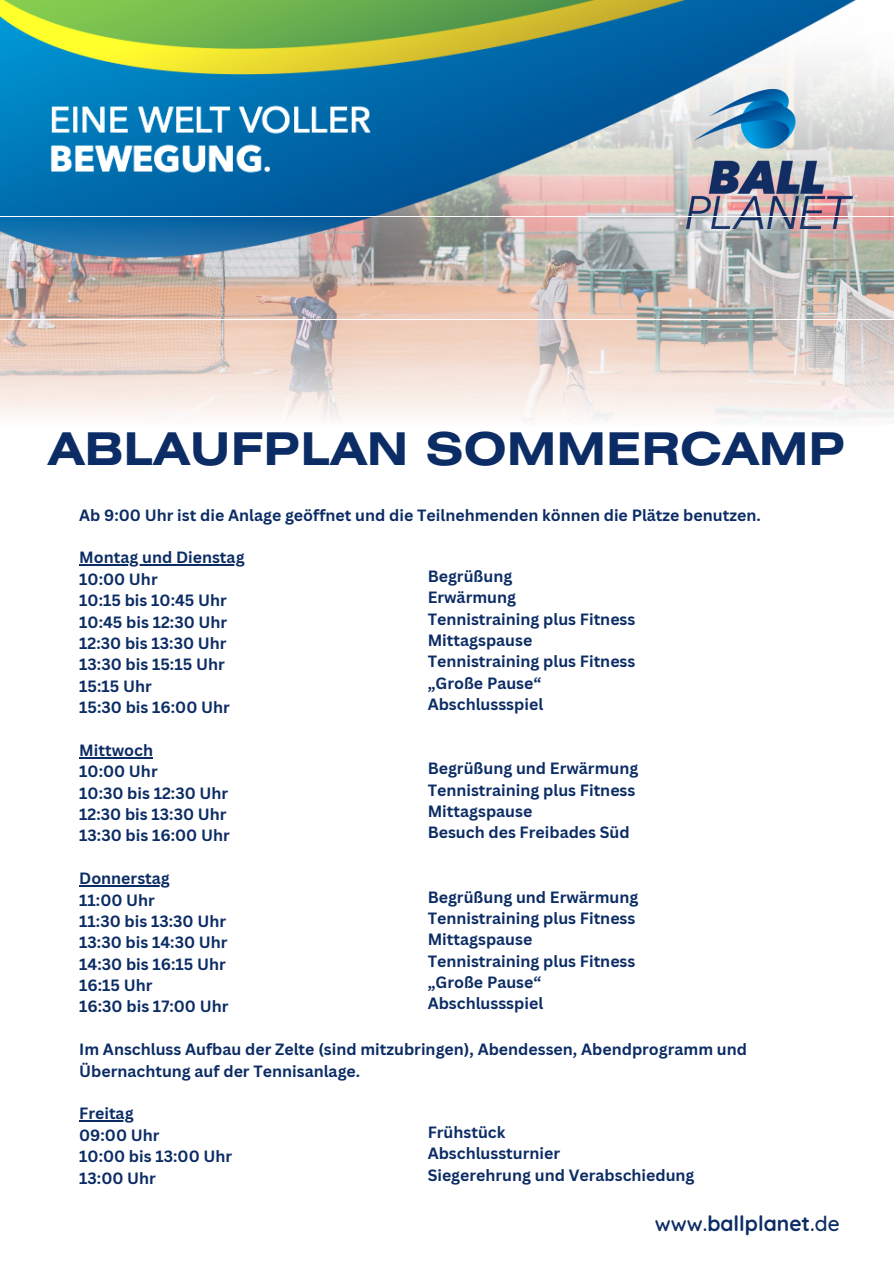
<style>
.page{position:relative;width:894px;height:1264px;background:#fff}
.page>*{position:absolute;margin:0;border:0;box-sizing:border-box;transform-origin:0 0}
.t1{font:700 45px "Helios Ext";color:#0b2c64}
.t2{font:700 21px "Quicksand";color:#0b2c64}
.t3{font:700 15.9px/21.3px "Canva Sans";color:#0b2c64}
.s1{font-weight:500}
</style>
<div class="page">
<svg style="left:866px;top:67px;width:27px;height:149px;background:#e0d5d1"></svg>
<img style="left:0;top:0;width:866px;height:216px">
<img style="left:686px;top:89px;width:166px;height:127px">
<img style="left:0;top:217px;width:893px;height:202px">
<hr style="left:79px;top:564px;width:165px;height:1px;background:#0b2c64">
<hr style="left:79px;top:757px;width:74px;height:1px;background:#0b2c64">
<hr style="left:79px;top:885px;width:91px;height:1px;background:#0b2c64">
<hr style="left:79px;top:1120px;width:54px;height:1px;background:#0b2c64">
<p class="t1" style="left:48px;top:432px;width:798px">ABLAUFPLAN SOMMERCAMP</p>
<p class="t3" style="left:79px;top:504px;width:682px">Ab 9:00 Uhr ist die Anlage geöffnet und die Teilnehmenden können die Plätze benutzen.</p>
<p class="t3" style="left:79px;top:546px;width:167px">Montag und Dienstag</p>
<p class="t3" style="left:79px;top:568px;width:80px">10:00 Uhr</p>
<p class="t3" style="left:79px;top:589px;width:149px">10:15 bis 10:45 Uhr</p>
<p class="t3" style="left:79px;top:610px;width:149px">10:45 bis 12:30 Uhr</p>
<p class="t3" style="left:79px;top:632px;width:149px">12:30 bis 13:30 Uhr</p>
<p class="t3" style="left:79px;top:653px;width:147px">13:30 bis 15:15 Uhr</p>
<p class="t3" style="left:79px;top:675px;width:74px">15:15 Uhr</p>
<p class="t3" style="left:79px;top:696px;width:152px">15:30 bis 16:00 Uhr</p>
<p class="t3" style="left:79px;top:739px;width:75px">Mittwoch</p>
<p class="t3" style="left:79px;top:760px;width:80px">10:00 Uhr</p>
<p class="t3" style="left:79px;top:781px;width:150px">10:30 bis 12:30 Uhr</p>
<p class="t3" style="left:79px;top:803px;width:149px">12:30 bis 13:30 Uhr</p>
<p class="t3" style="left:79px;top:824px;width:152px">13:30 bis 16:00 Uhr</p>
<p class="t3" style="left:79px;top:867px;width:92px">Donnerstag</p>
<p class="t3" style="left:79px;top:888px;width:77px">11:00 Uhr</p>
<p class="t3" style="left:79px;top:910px;width:148px">11:30 bis 13:30 Uhr</p>
<p class="t3" style="left:79px;top:931px;width:150px">13:30 bis 14:30 Uhr</p>
<p class="t3" style="left:79px;top:952px;width:148px">14:30 bis 16:15 Uhr</p>
<p class="t3" style="left:79px;top:974px;width:75px">16:15 Uhr</p>
<p class="t3" style="left:79px;top:995px;width:151px">16:30 bis 17:00 Uhr</p>
<p class="t3" style="left:79px;top:1038px;width:669px">Im Anschluss Aufbau der Zelte (sind mitzubringen), Abendessen, Abendprogramm und<br>Übernachtung auf der Tennisanlage.</p>
<p class="t3" style="left:79px;top:1102px;width:56px">Freitag</p>
<p class="t3" style="left:79px;top:1123px;width:82px">09:00 Uhr</p>
<p class="t3" style="left:79px;top:1145px;width:154px">10:00 bis 13:00 Uhr</p>
<p class="t3" style="left:79px;top:1166px;width:78px">13:00 Uhr</p>
<p class="t3" style="left:427px;top:565px;width:86px">Begrüßung</p>
<p class="t3" style="left:427px;top:586px;width:90px">Erwärmung</p>
<p class="t3" style="left:427px;top:607px;width:209px">Tennistraining plus Fitness</p>
<p class="t3" style="left:427px;top:629px;width:106px">Mittagspause</p>
<p class="t3" style="left:427px;top:650px;width:209px">Tennistraining plus Fitness</p>
<p class="t3" style="left:427px;top:672px;width:115px">„Große Pause“</p>
<p class="t3" style="left:427px;top:693px;width:117px">Abschlussspiel</p>
<p class="t3" style="left:427px;top:757px;width:212px">Begrüßung und Erwärmung</p>
<p class="t3" style="left:427px;top:778px;width:209px">Tennistraining plus Fitness</p>
<p class="t3" style="left:427px;top:800px;width:106px">Mittagspause</p>
<p class="t3" style="left:427px;top:821px;width:203px">Besuch des Freibades Süd</p>
<p class="t3" style="left:427px;top:885px;width:212px">Begrüßung und Erwärmung</p>
<p class="t3" style="left:427px;top:907px;width:209px">Tennistraining plus Fitness</p>
<p class="t3" style="left:427px;top:928px;width:106px">Mittagspause</p>
<p class="t3" style="left:427px;top:949px;width:209px">Tennistraining plus Fitness</p>
<p class="t3" style="left:427px;top:971px;width:115px">„Große Pause“</p>
<p class="t3" style="left:427px;top:992px;width:117px">Abschlussspiel</p>
<p class="t3" style="left:427px;top:1120px;width:79px">Frühstück</p>
<p class="t3" style="left:427px;top:1142px;width:134px">Abschlussturnier</p>
<p class="t3" style="left:427px;top:1163px;width:268px">Siegerehrung und Verabschiedung</p>
<p class="t2" style="left:654px;top:1209px;width:186px"><span class="s1">www.</span>ballplanet<span class="s1">.de</span></p>
</div>
